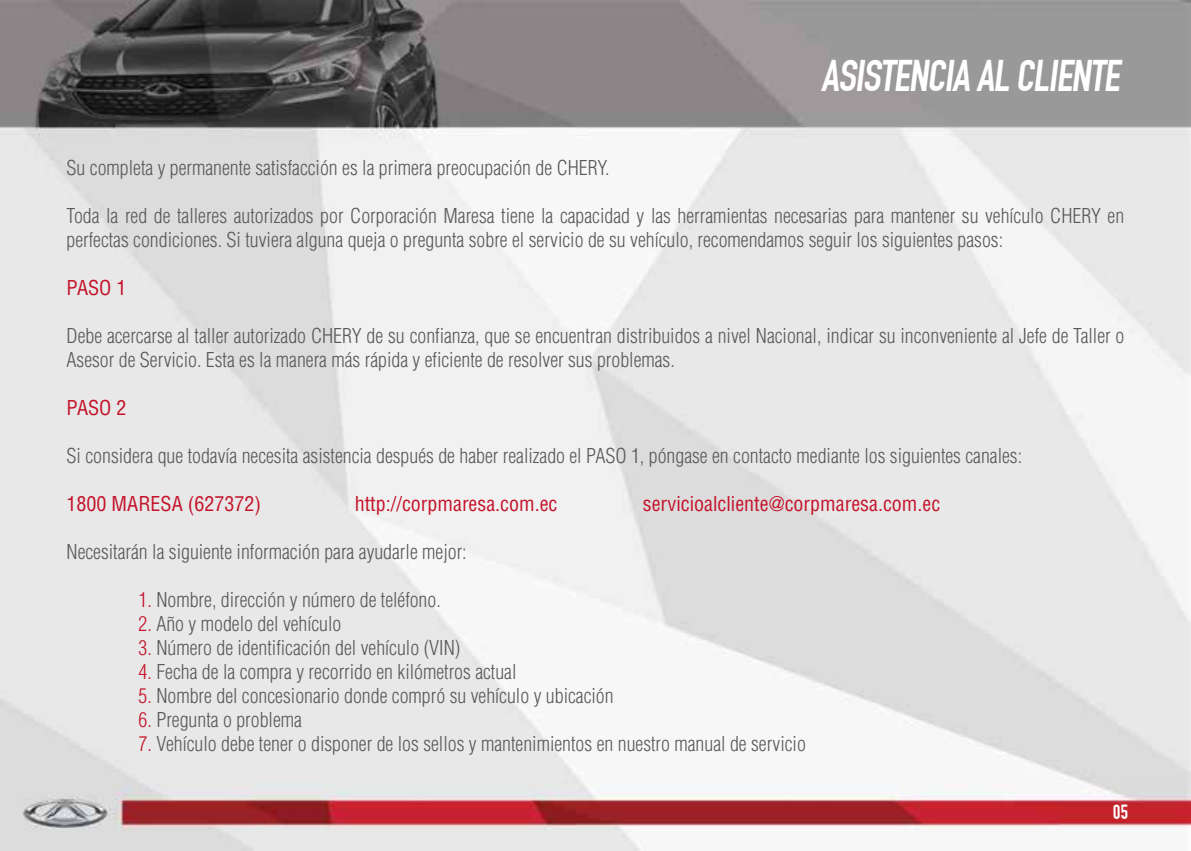
<style>
.page{position:relative;width:1191px;height:851px;background:#fff}
.page>*{position:absolute;margin:0;border:0;box-sizing:border-box;transform-origin:0 0}
.t1{font:700 43.4px "DIN Condensed";color:#fff}
.t2{font:300 condensed 20px/24px "Helvetica";color:#58595b}
.t3{font:condensed 20px "Helvetica";color:#c4132a}
.s1{color:#c4132a}
</style>
<div class="page">
<img style="left:0;top:0;width:1190px;height:850px">
<svg style="left:1113px;top:804px;width:14px;height:14px"></svg>
<h1 class="t1" style="left:821px;top:50px;width:306px">ASISTENCIA AL CLIENTE</h1>
<p class="t2" style="left:67px;top:155px;width:544px">Su completa y permanente satisfacción es la primera preocupación de CHERY.</p>
<p class="t2" style="left:67px;top:203px;width:1059px">Toda la red de talleres autorizados por Corporación Maresa tiene la capacidad y las herramientas necesarias para mantener su vehículo CHERY en perfectas condiciones. Si tuviera alguna queja o pregunta sobre el servicio de su vehículo, recomendamos seguir los siguientes pasos:</p>
<p class="t3" style="left:67px;top:275px;width:61px">PASO 1</p>
<p class="t2" style="left:67px;top:323px;width:1059px">Debe acercarse al taller autorizado CHERY de su confianza, que se encuentran distribuidos a nivel Nacional, indicar su inconveniente al Jefe de Taller o<br>Asesor de Servicio. Esta es la manera más rápida y eficiente de resolver sus problemas.</p>
<p class="t3" style="left:67px;top:395px;width:61px">PASO 2</p>
<p class="t2" style="left:67px;top:443px;width:957px">Si considera que todavía necesita asistencia después de haber realizado el PASO 1, póngase en contacto mediante los siguientes canales:</p>
<p class="t3" style="left:67px;top:491px;width:196px">1800 MARESA (627372)</p>
<p class="t3" style="left:355px;top:491px;width:204px">http://corpmaresa.com.ec</p>
<p class="t3" style="left:643px;top:491px;width:299px">servicioalcliente@corpmaresa.com.ec</p>
<p class="t2" style="left:67px;top:539px;width:401px">Necesitarán la siguiente información para ayudarle mejor:</p>
<p class="t2" style="left:139px;top:587px;width:304px"><span class="s1">1.</span> Nombre, dirección y número de teléfono.</p>
<p class="t2" style="left:139px;top:611px;width:204px"><span class="s1">2.</span> Año y modelo del vehículo</p>
<p class="t2" style="left:139px;top:635px;width:323px"><span class="s1">3.</span> Número de identificación del vehículo (VIN)</p>
<p class="t2" style="left:139px;top:659px;width:379px"><span class="s1">4.</span> Fecha de la compra y recorrido en kilómetros actual</p>
<p class="t2" style="left:139px;top:683px;width:476px"><span class="s1">5.</span> Nombre del concesionario donde compró su vehículo y ubicación</p>
<p class="t2" style="left:139px;top:707px;width:165px"><span class="s1">6.</span> Pregunta o problema</p>
<p class="t2" style="left:139px;top:731px;width:669px"><span class="s1">7.</span> Vehículo debe tener o disponer de los sellos y mantenimientos en nuestro manual de servicio</p>
</div>
